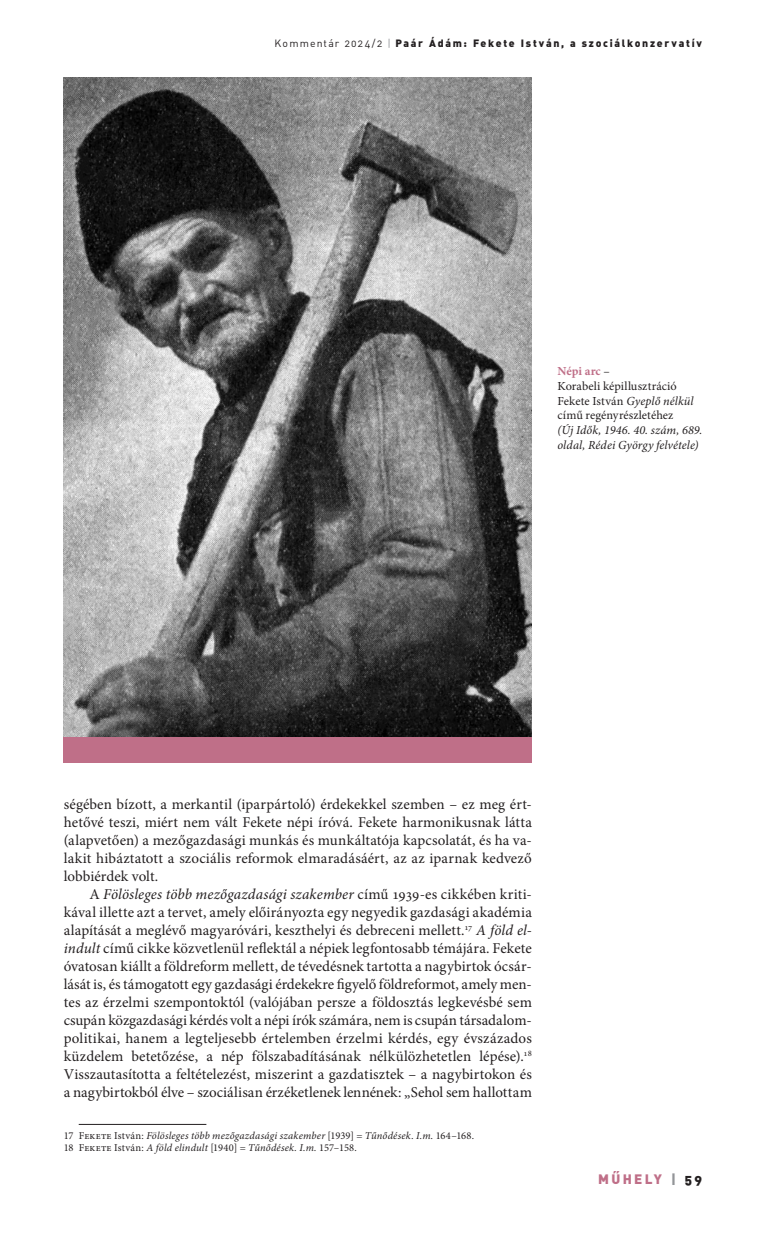
<style>
.page{position:relative;width:766px;height:1234px;background:#fff}
.page>*{position:absolute;margin:0;border:0;box-sizing:border-box;transform-origin:0 0}
._9_-_kenyér_2_---_10_pt{font:15px/18px "Minion Pro";letter-spacing:.005em;color:#231f20;text-align:justify}
.t1{font:13.5px "DIN Alt Blk PFL";letter-spacing:.2em;color:#bf6f88}
._1000_-_képaláírás{font:12.3px/14.7px "Minion Pro";letter-spacing:.005em;color:#231f20}
._1000_-_képaláírás-2{font:italic 12.3px/14.7px "Minion Pro";letter-spacing:.01em;color:#231f20}
._20_-_lábjegyzet{font:italic 10.5px "Minion Pro";letter-spacing:.015em;color:#231f20}
.t2{font:10.5px "DIN Alt Blk PFL";letter-spacing:.175em;color:#231f20}
._20_-_lábjegyzet-2{font:10.5px "Minion Pro";letter-spacing:.01em;color:#231f20}
.s1{font-family:"DIN Alt PFL"}
.s2{font-family:"DIN Alt PFL";color:#939598}
.s3{font-weight:700;color:#bf6f88}
.s4{font-style:italic}
.s5{font-style:normal}
.s6{color:#939598}
.s7{color:#231f20}
</style>
<div class="page">
<hr style="left:79px;top:1123px;width:127px;height:1px;background:#231f20">
<img style="left:64px;top:77px;width:467px;height:660px">
<div style="left:64px;top:737px;width:467px;height:25px;background:#bf6f88"></div>
<p class="t2" style="left:274px;top:36px;width:429px"><span class="s1">Kommentár 2024/2</span> <span class="s2">|</span> Paár Ádám: Fekete István, a szociálkonzervatív</p>
<p class="_1000_-_képaláírás" style="left:557px;top:364px;width:138px"><span class="s3">Népi arc</span> –<br>Korabeli képillusztráció<br>Fekete István <span class="s4">Gyeplő nélkül </span>című regényrészletéhez</p>
<p class="_1000_-_képaláírás-2" style="left:557px;top:422px;width:146px">(Új Idők, 1946. 40. szám, 689. oldal, Rédei György felvétele)</p>
<p class="_9_-_kenyér_2_---_10_pt" style="left:64px;top:795px;width:469px">ségében bízott, a merkantil (iparpártoló) érdekekkel szemben – ez meg ért&shy;hetővé teszi, miért nem vált Fekete népi íróvá. Fekete harmonikusnak látta (alapvetően) a mezőgazdasági munkás és munkáltatója kapcsolatát, és ha va&shy;lakit hibáztatott a szociális reformok elmaradásáért, az az iparnak kedvező lobbiérdek volt.</p>
<p class="_9_-_kenyér_2_---_10_pt" style="left:64px;top:885px;width:469px;text-indent:26px">A <span class="s4">Fölösleges több mezőgazdasági szakember</span> című 1939-es cikkében kriti&shy;kával illette azt a tervet, amely előirányozta egy negyedik gazdasági akadémia alapítását a meglévő magyaróvári, keszthelyi és debreceni mellett.<sup>17</sup> <span class="s4">A föld el&shy;indult</span> című cikke közvetlenül reflektál a népiek legfontosabb témájára. Fekete óvatosan kiállt a földreform mellett, de tévedésnek tartotta a nagybirtok ócsár&shy;lását is, és támogatott egy gazdasági érdekekre figyelő földreformot, amely men&shy;tes az érzelmi szempontoktól (valójában persze a földosztás legkevésbé sem csupán közgazdasági kérdés volt a népi írók számára, nem is csupán társadalom&shy;politikai, hanem a legteljesebb értelemben érzelmi kérdés, egy évszázados küzdelem betetőzése, a nép fölszabadításának nélkülözhetetlen lépése).<sup>18<br></sup>Visszautasította a feltételezést, miszerint a gazdatisztek – a nagybirtokon és a nagybirtokból élve – szociálisan érzéketlenek lennének: „Sehol sem hallottam</p>
<p class="_20_-_lábjegyzet" style="left:64px;top:1127px;width:412px"><span class="s5">17 Fekete István:</span> Fölösleges több mezőgazdasági szakember <span class="s5">[1939] =</span> Tűnődések. I.m. <span class="s5">164–168.</span></p>
<p class="_20_-_lábjegyzet-2" style="left:64px;top:1140px;width:294px">18 Fekete István: <span class="s4">A föld elindult</span> [1940] = <span class="s4">Tűnődések. I.m.</span> 157–158.</p>
<p class="t1" style="left:598px;top:1169px;width:105px">MŰHELY <span class="s6">|</span> <span class="s7">59</span></p>
</div>
